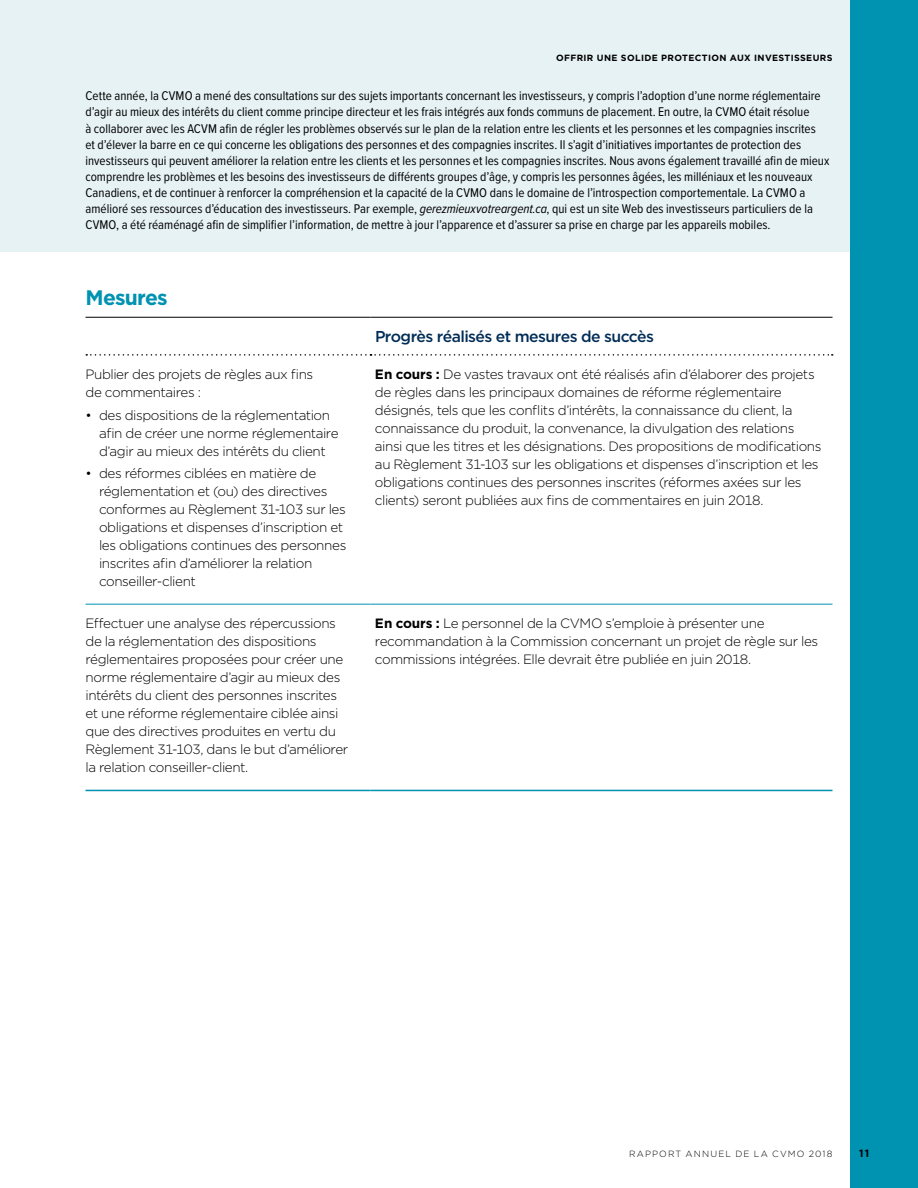
<style>
.page{position:relative;width:918px;height:1188px;background:#fff}
.page>*{position:absolute;margin:0;border:0;box-sizing:border-box;transform-origin:0 0}
.Table_header{font:700 21px "Gotham";letter-spacing:-.04em;color:#0092b1}
.H3_Goals{font:500 15.75px "Gotham";letter-spacing:-.035em;color:#002d56}
.Table_Progress_Body{font:300 13.5px/18px "Gotham";letter-spacing:-.03em;color:#000}
.Actions{font:300 13.5px/18px "Gotham";letter-spacing:-.03em;color:#000}
.ActionPlan_Bullet_Le{font:300 13.5px/18px "Gotham";letter-spacing:-.03em;color:#000}
.Sidebar_Body_Goals{font:13.2px/16.2px "Proxima Nova Cond";color:#000}
.t1{font:700 10.5px "Gotham";color:#000}
.t2{font:700 9px "Gotham";letter-spacing:.04em;color:#000}
.t3{font:300 9px "Gotham";letter-spacing:.125em;color:#000}
.s1{font-style:italic}
.s2{font-weight:700}
</style>
<div class="page">
<div style="left:0;top:0;width:918px;height:252px;background:#e7f2f5"></div>
<div style="left:850px;top:0;width:68px;height:1188px;background:#0092b1"></div>
<hr style="left:86px;top:604px;width:284px;height:1px;background:#0092b1">
<hr style="left:370px;top:604px;width:462px;height:1px;background:#0092b1">
<hr style="left:86px;top:317px;width:284px;height:1px;background:#000">
<hr style="left:370px;top:317px;width:462px;height:1px;background:#000">
<svg style="left:86px;top:354px;width:747px;height:2px"></svg>
<hr style="left:86px;top:790px;width:284px;height:1px;background:#0092b1">
<hr style="left:370px;top:790px;width:462px;height:1px;background:#0092b1">
<p class="t2" style="left:556px;top:52px;width:278px">OFFRIR UNE SOLIDE PROTECTION AUX INVESTISSEURS</p>
<p class="Sidebar_Body_Goals" style="left:86px;top:87px;width:745px">Cette année, la CVMO a mené des consultations sur des sujets importants concernant les investisseurs, y compris l’adoption d’une norme réglementaire d’agir au mieux des intérêts du client comme principe directeur et les frais intégrés aux fonds communs de placement. En outre, la CVMO était résolue<br>à collaborer avec les ACVM afin de régler les problèmes observés sur le plan de la relation entre les clients et les personnes et les compagnies inscrites<br>et d’élever la barre en ce qui concerne les obligations des personnes et des compagnies inscrites. Il s’agit d’initiatives importantes de protection des investisseurs qui peuvent améliorer la relation entre les clients et les personnes et les compagnies inscrites. Nous avons également travaillé afin de mieux comprendre les problèmes et les besoins des investisseurs de différents groupes d’âge, y compris les personnes âgées, les milléniaux et les nouveaux Canadiens, et de continuer à renforcer la compréhension et la capacité de la CVMO dans le domaine de l’introspection comportementale. La CVMO a amélioré ses ressources d’éducation des investisseurs. Par exemple, <span class="s1">gerezmieuxvotreargent.ca</span>, qui est un site Web des investisseurs particuliers de la CVMO, a été réaménagé afin de simplifier l’information, de mettre à jour l’apparence et d’assurer sa prise en charge par les appareils mobiles.</p>
<p class="Table_header" style="left:86px;top:283px;width:84px">Mesures</p>
<p class="Actions" style="left:86px;top:365px;width:229px">Publier des projets de règles aux fins de commentaires :</p>
<p class="ActionPlan_Bullet_Le" style="left:99px;top:406px;width:241px;text-indent:-14px">• des dispositions de la réglementation afin de créer une norme réglementaire d’agir au mieux des intérêts du client</p>
<p class="ActionPlan_Bullet_Le" style="left:99px;top:464px;width:249px;text-indent:-14px">• des réformes ciblées en matière de réglementation et (ou) des directives conformes au Règlement 31-103 sur les obligations et dispenses d’inscription et les obligations continues des personnes inscrites afin d’améliorer la relation conseiller-client</p>
<p class="H3_Goals" style="left:375px;top:326px;width:281px">Progrès réalisés et mesures de succès</p>
<p class="Table_Progress_Body" style="left:375px;top:365px;width:448px"><span class="s2">En cours :</span> De vastes travaux ont été réalisés afin d’élaborer des projets de règles dans les principaux domaines de réforme réglementaire désignés, tels que les conflits d’intérêts, la connaissance du client, la connaissance du produit, la convenance, la divulgation des relations ainsi que les titres et les désignations. Des propositions de modifications au Règlement 31-103 sur les obligations et dispenses d’inscription et les obligations continues des personnes inscrites (réformes axées sur les clients) seront publiées aux fins de commentaires en juin 2018.</p>
<p class="Actions" style="left:86px;top:614px;width:264px">Effectuer une analyse des répercussions de la réglementation des dispositions réglementaires proposées pour créer une norme réglementaire d’agir au mieux des intérêts du client des personnes inscrites et une réforme réglementaire ciblée ainsi que des directives produites en vertu du Règlement 31-103, dans le but d’améliorer la relation conseiller-client.</p>
<p class="Table_Progress_Body" style="left:375px;top:614px;width:445px"><span class="s2">En cours :</span> Le personnel de la CVMO s’emploie à présenter une recommandation à la Commission concernant un projet de règle sur les commissions intégrées. Elle devrait être publiée en juin 2018.</p>
<p class="t3" style="left:629px;top:1148px;width:205px">RAPPORT ANNUEL DE LA CVMO 2018</p>
<p class="t1" style="left:859px;top:1146px;width:11px">11</p>
</div>
